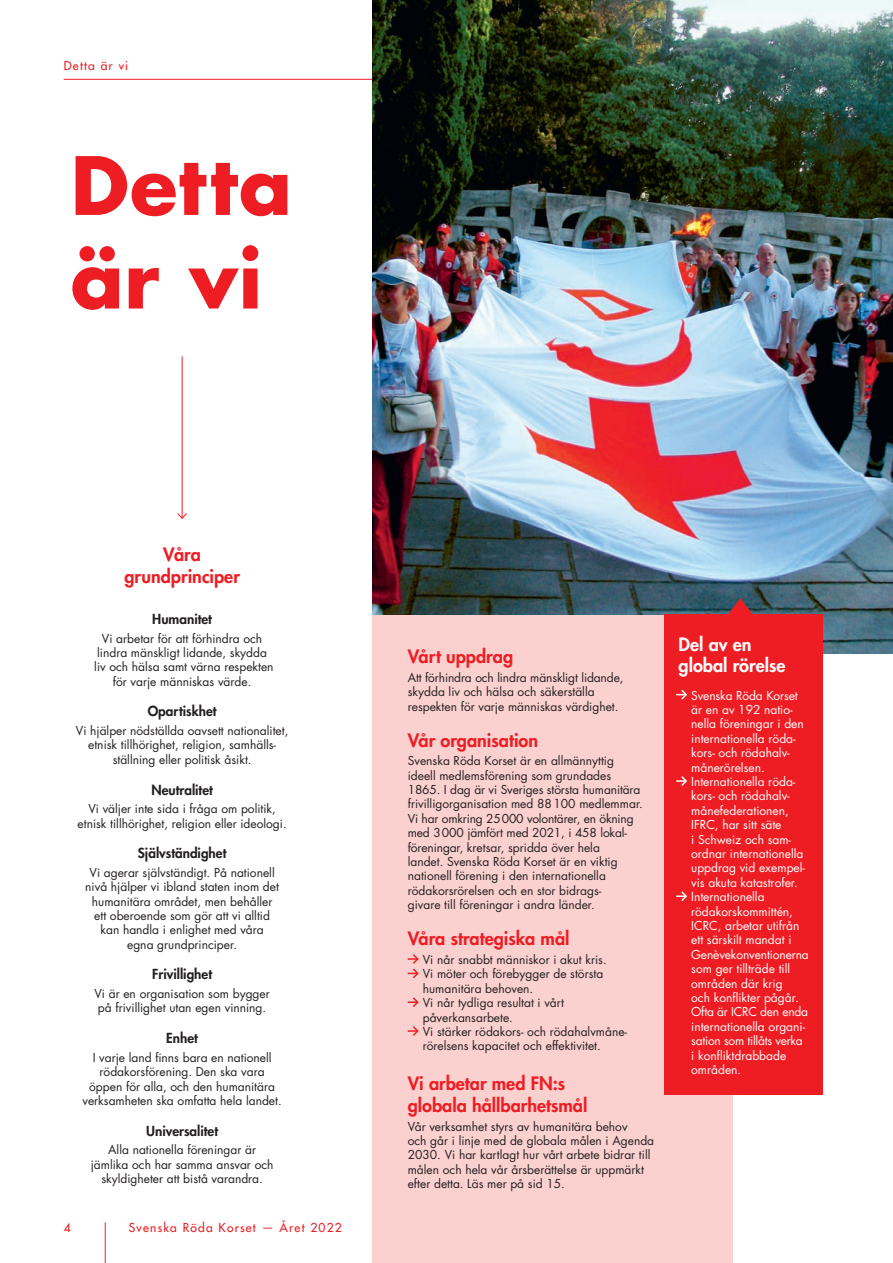
<style>
.page{position:relative;width:893px;height:1263px;background:#fff}
.page>*{position:absolute;margin:0;border:0;box-sizing:border-box;transform-origin:0 0}
._02_Rubrik{font:700 78px/93.6px "Futura Std";letter-spacing:.01em;color:#ee1d23}
._03_Notisrubrik{font:800 18px/21.6px "Futura Std";color:#ee1d23;text-align:center}
._03_Notisrubrik-2{font:800 18px/21.6px "Futura Std";color:#fff}
._03_Faktarubrik{font:800 13.5px "Futura Std";color:#231f20}
._00_Notistext_ej_ind{font:12px/14.4px "Futura Std";color:#231f20}
._00_Notistext_ej_ind-2{font:12px/14.4px "Futura Std";color:#fff}
.Vinjett_vänster{font:500 12px "Futura Std";letter-spacing:.1em;color:#ee1d23}
</style>
<div class="page">
<hr style="left:64px;top:79px;width:752px;height:1px;background:#ee1d23">
<hr style="left:105px;top:1222px;width:1px;height:41px;background:#ee1d23">
<hr style="left:182px;top:356px;width:1px;height:162px;background:#ee1d23">
<svg style="left:177px;top:513px;width:10px;height:6px"></svg>
<img style="left:372px;top:0;width:521px;height:653px">
<div style="left:372px;top:616px;width:361px;height:647px;background:#fbd1d0"></div>
<svg style="left:723px;top:598px;width:35px;height:16px"></svg>
<div style="left:664px;top:614px;width:158px;height:481px;background:#ee1d23"></div>
<svg style="left:676px;top:689px;width:12px;height:11px"></svg>
<svg style="left:676px;top:776px;width:11px;height:10px"></svg>
<svg style="left:676px;top:891px;width:12px;height:10px"></svg>
<svg style="left:408px;top:954px;width:11px;height:25px"></svg>
<svg style="left:408px;top:997px;width:11px;height:10px"></svg>
<svg style="left:408px;top:1026px;width:11px;height:10px"></svg>
<p class="Vinjett_vänster" style="left:64px;top:58px;width:66px">Detta är vi</p>
<p class="_02_Rubrik" style="left:71px;top:138px;width:223px">Detta är vi</p>
<p class="_03_Notisrubrik" style="left:124px;top:544px;width:117px">Våra grundprinciper</p>
<p class="_03_Faktarubrik" style="left:152px;top:610px;width:61px">Humanitet</p>
<p class="_00_Notistext_ej_ind" style="left:94px;top:631px;width:181px;text-align:center">Vi arbetar för att förhindra och lindra mänskligt lidande, skydda liv och hälsa samt värna respekten för varje människas värde.</p>
<p class="_03_Faktarubrik" style="left:148px;top:703px;width:70px">Opartiskhet</p>
<p class="_00_Notistext_ej_ind" style="left:76px;top:724px;width:214px;text-align:center">Vi hjälper nödställda oavsett nationalitet, etnisk tillhörighet, religion, samhälls&shy;ställning eller politisk åsikt.</p>
<p class="_03_Faktarubrik" style="left:151px;top:781px;width:63px">Neutralitet</p>
<p class="_00_Notistext_ej_ind" style="left:78px;top:802px;width:211px;text-align:center">Vi väljer inte sida i fråga om politik, etnisk tillhörighet, religion eller ideologi.</p>
<p class="_03_Faktarubrik" style="left:138px;top:845px;width:90px">Självständighet</p>
<p class="_00_Notistext_ej_ind" style="left:85px;top:865px;width:195px;text-align:center">Vi agerar självständigt. På nationell nivå hjälper vi ibland staten inom det humanitära området, men behåller ett oberoende som gör att vi alltid kan handla i enlighet med våra<br>egna grundprinciper.</p>
<p class="_03_Faktarubrik" style="left:152px;top:966px;width:61px">Frivillighet</p>
<p class="_00_Notistext_ej_ind" style="left:94px;top:986px;width:177px">Vi är en organisation som bygger på frivillighet utan egen vinning.</p>
<p class="_03_Faktarubrik" style="left:166px;top:1029px;width:33px">Enhet</p>
<p class="_00_Notistext_ej_ind" style="left:82px;top:1050px;width:201px;text-align:center">I varje land finns bara en nationell rödakorsförening. Den ska vara öppen för alla, och den humanitära verksamheten ska omfatta hela landet.</p>
<p class="_03_Faktarubrik" style="left:146px;top:1122px;width:73px">Universalitet</p>
<p class="_00_Notistext_ej_ind" style="left:91px;top:1143px;width:184px;text-align:center">Alla nationella föreningar är jämlika och har samma ansvar och skyldigheter att bistå varandra.</p>
<p class="Vinjett_vänster" style="left:64px;top:1220px;width:8px">4</p>
<p class="Vinjett_vänster" style="left:129px;top:1220px;width:214px">Svenska Röda Korset — Året 2022</p>
<p class="_03_Notisrubrik" style="left:408px;top:646px;width:107px">Vårt uppdrag</p>
<p class="_00_Notistext_ej_ind" style="left:408px;top:670px;width:217px">Att förhindra och lindra mänskligt lidande, skydda liv och hälsa och säkerställa respekten för varje människas värdighet.</p>
<p class="_03_Notisrubrik" style="left:408px;top:729px;width:132px">Vår organisation</p>
<p class="_00_Notistext_ej_ind" style="left:408px;top:754px;width:237px">Svenska Röda Korset är en allmännyttig ideell medlemsförening som grundades 1865. I dag är vi Sveriges största humanitära frivilligorganisation med 88100 medlemmar.<br>Vi har omkring 25000 volontärer, en ökning med 3000 jämfört med 2021, i 458 lokal&shy;föreningar, kretsar, spridda över hela<br>landet. Svenska Röda Korset är en viktig nationell förening i den internationella rödakorsrörelsen och en stor bidrags-<br>givare till föreningar i andra länder.</p>
<p class="_03_Notisrubrik" style="left:408px;top:928px;width:163px">Våra strategiska mål</p>
<p class="_00_Notistext_ej_ind" style="left:423px;top:952px;width:186px">Vi når snabbt människor i akut kris.</p>
<p class="_00_Notistext_ej_ind" style="left:423px;top:967px;width:182px">Vi möter och förebygger de största humanitära behoven.</p>
<p class="_00_Notistext_ej_ind" style="left:423px;top:996px;width:143px">Vi når tydliga resultat i vårt påverkansarbete.</p>
<p class="_00_Notistext_ej_ind" style="left:423px;top:1024px;width:206px">Vi stärker rödakors- och rödahalvmåne&shy;rörelsens kapacitet och effektivitet.</p>
<p class="_03_Notisrubrik" style="left:408px;top:1073px;width:181px;text-align:left">Vi arbetar med FN:s globala hållbarhetsmål</p>
<p class="_00_Notistext_ej_ind" style="left:408px;top:1119px;width:248px">Vår verksamhet styrs av humanitära behov<br>och går i linje med de globala målen i Agenda 2030. Vi har kartlagt hur vårt arbete bidrar till målen och hela vår årsberättelse är uppmärkt efter detta. Läs mer på sid 15.</p>
<p class="_03_Notisrubrik-2" style="left:679px;top:633px;width:108px">Del av en global rörelse</p>
<p class="_00_Notistext_ej_ind-2" style="left:691px;top:688px;width:114px">Svenska Röda Korset är en av 192 natio&shy;nella föreningar i den internationella röda&shy;kors- och rödahalv&shy;månerörelsen.</p>
<p class="_00_Notistext_ej_ind-2" style="left:691px;top:774px;width:115px">Internationella röda&shy;kors- och rödahalv&shy;månefederationen,<br>IFRC, har sitt säte<br>i Schweiz och sam&shy;ordnar internationella uppdrag vid exempel&shy;vis akuta katastrofer.</p>
<p class="_00_Notistext_ej_ind-2" style="left:691px;top:890px;width:119px">Internationella rödakorskommittén,<br>ICRC, arbetar utifrån ett särskilt mandat i<br>Genèvekonventionerna som ger tillträde till områden där krig<br>och konflikter pågår.<br>Ofta är ICRC den enda internationella organi&shy;sation som tillåts verka i konfliktdrabbade områden.</p>
</div>
